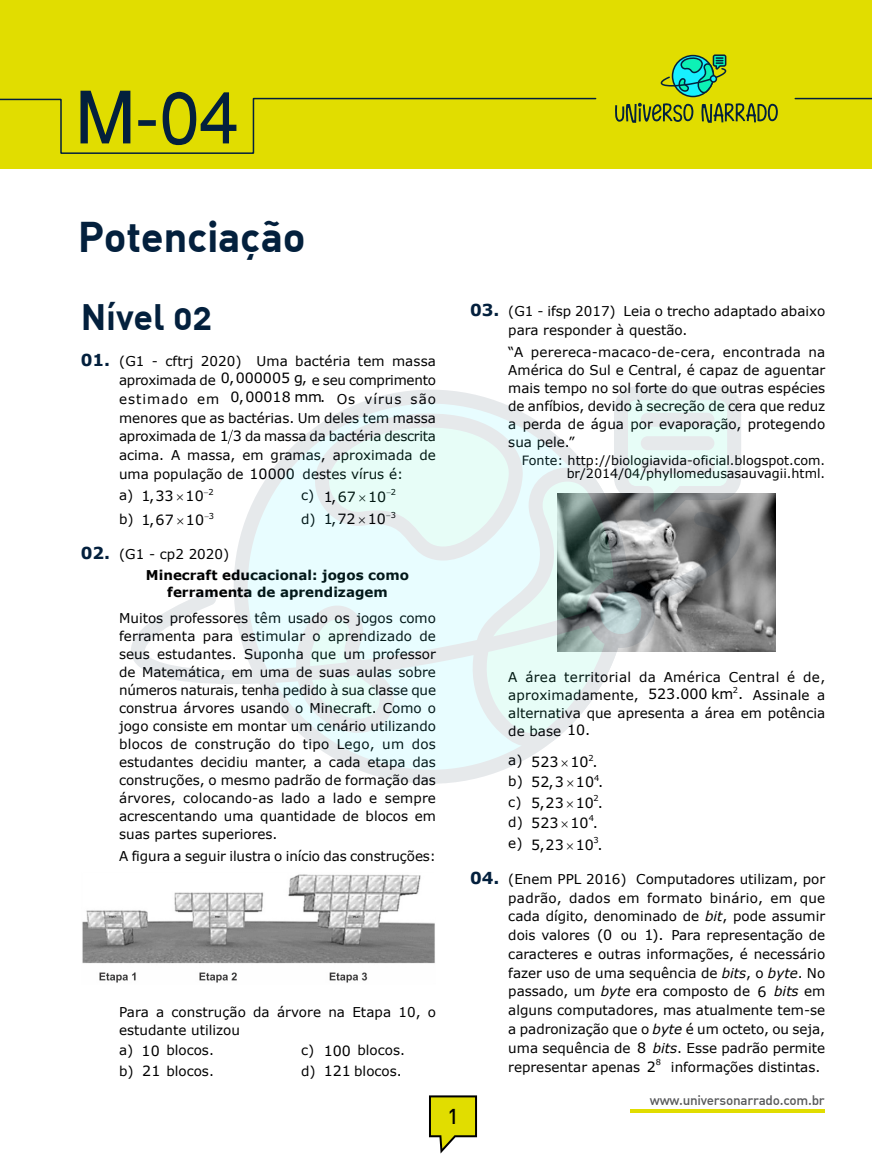
<style>
.page{position:relative;width:872px;height:1170px;background:#fff}
.page>*{position:absolute;margin:0;border:0;box-sizing:border-box;transform-origin:0 0}
.t1{font:72px "Helvetica";color:#03203d}
.Tópico_Matéria2{font:700 42px "DIN Alternate";letter-spacing:-.01em;color:#03203d}
.Tópico_Matéria_gabar{font:700 36px "DIN Alternate";letter-spacing:-.01em;color:#03203d}
.t2{font:500 21px "DIN";color:#000}
.t3{font:14.25px "Verdana";color:#000}
.Enunciado-enunciado{font:13.5px/18px "Verdana";color:#000;text-align:justify}
.Enunciado{font:13.5px/18.8px "Verdana";color:#000;text-align:justify}
.Título_de_Texto_Exer{font:700 13.5px/16.5px "Verdana";color:#000;text-align:center}
.Enunciado-enunciado-2{font:13.5px/18px "Verdana";letter-spacing:.025em;color:#000}
.Alternativa{font:13.5px "Verdana";color:#000}
.t4{font:500 13.5px "DIN Alternate";letter-spacing:-.02em;color:#58595b}
.Enunciado-2{font:13.5px "Verdana";letter-spacing:-.02em;color:#000}
.Enunciado-3{font:13.5px "Verdana";letter-spacing:.075em;color:#000}
.Fonte{font:12.75px/13.5px "Verdana";color:#000;text-align:right}
.t5{font:8.25px "Verdana";color:#000}
.s1{font-weight:700;font-size:16.5px;color:#03203d}
.s2{font-size:14.25px}
.s3{font-style:italic}
</style>
<div class="page">
<svg style="left:228px;top:429px;width:5px;height:15px"></svg>
<img style="left:82px;top:874px;width:353px;height:109px">
<img style="left:741px;top:493px;width:34px;height:158px">
<svg style="left:429px;top:1095px;width:48px;height:58px"></svg>
<hr style="left:629px;top:1109px;width:195px;height:3px;background:#e1dd00">
<div style="left:0;top:0;width:872px;height:168px;background:#e1dd00"></div>
<hr style="left:795px;top:98px;width:77px;height:1px;background:#03203d">
<svg style="left:660px;top:54px;width:66px;height:43px"></svg>
<svg style="left:615px;top:103px;width:78px;height:20px"></svg>
<svg style="left:701px;top:103px;width:77px;height:20px"></svg>
<svg style="left:0;top:97px;width:597px;height:57px"></svg>
<svg style="left:249px;top:390px;width:335px;height:393px"></svg>
<svg style="left:293px;top:684px;width:101px;height:48px;background:#e6f4f3"></svg>
<svg style="left:464px;top:464px;width:150px;height:283px"></svg>
<svg style="left:614px;top:386px;width:127px;height:125px;background:#d2dddb"></svg>
<div style="left:640px;top:459px;width:74px;height:14px;background:#e6e9eb;border-radius:7px"></div>
<div style="left:640px;top:436px;width:74px;height:14px;background:#e6e9eb;border-radius:7px"></div>
<div style="left:640px;top:412px;width:74px;height:14px;background:#e6e9eb;border-radius:7px"></div>
<svg style="left:131px;top:511px;width:610px;height:173px"></svg>
<svg style="left:583px;top:576px;width:75px;height:72px;background:#8d9697"></svg>
<svg style="left:177px;top:518px;width:6px;height:6px"></svg>
<svg style="left:314px;top:411px;width:209px;height:154px;background:#e7f7f6"></svg>
<svg style="left:562px;top:760px;width:6px;height:6px"></svg>
<svg style="left:567px;top:780px;width:6px;height:3px"></svg>
<h1 class="t1" style="left:75px;top:74px;width:165px">M-04</h1>
<p class="Tópico_Matéria2" style="left:78px;top:209px;width:229px">Potenciação</p>
<p class="Tópico_Matéria_gabar" style="left:81px;top:294px;width:133px">Nível 02</p>
<p class="Enunciado" style="left:119px;top:352px;width:318px;text-indent:-38px"><span class="s1">01.</span> (G1 - cftrj 2020) Uma bactéria tem massa aproximada de</p>
<p class="t3" style="left:221px;top:368px;width:87px">0,000005 g,</p>
<p class="Enunciado-2" style="left:312px;top:371px;width:126px">e seu comprimento</p>
<p class="Enunciado-3" style="left:119px;top:389px;width:102px">estimado em</p>
<p class="t3" style="left:231px;top:387px;width:96px">0,00018 mm.</p>
<p class="Enunciado" style="left:119px;top:389px;width:318px;text-indent:217px">Os vírus são menores que as bactérias. Um deles tem massa aproximada de <span class="s2">1 3</span> da massa da bactéria descrita acima. A massa, em gramas, aproximada de uma população de <span class="s2">10000</span></p>
<p class="Enunciado" style="left:302px;top:464px;width:102px">destes vírus é:</p>
<p class="Alternativa" style="left:119px;top:485px;width:16px">a)</p>
<p class="t3" style="left:142px;top:486px;width:74px">133 10 <sup>2</sup></p>
<p class="t3" style="left:149px;top:486px;width:7px">,</p>
<p class="Alternativa" style="left:119px;top:509px;width:16px">b)</p>
<p class="t3" style="left:142px;top:510px;width:74px">167 10 <sup>3</sup></p>
<p class="t3" style="left:149px;top:510px;width:7px">,</p>
<p class="Alternativa" style="left:301px;top:485px;width:15px">c)</p>
<p class="t3" style="left:324px;top:486px;width:74px">167 10 <sup>2</sup></p>
<p class="t3" style="left:331px;top:486px;width:7px">,</p>
<p class="Alternativa" style="left:301px;top:509px;width:16px">d)</p>
<p class="t3" style="left:324px;top:509px;width:74px">172 10 <sup>3</sup></p>
<p class="t3" style="left:331px;top:509px;width:7px">,</p>
<p class="Enunciado" style="left:81px;top:545px;width:150px"><span class="s1">02.</span> (G1 - cp2 2020)</p>
<p class="Título_de_Texto_Exer" style="left:146px;top:566px;width:265px">Minecraft educacional: jogos como ferramenta de aprendizagem</p>
<p class="Enunciado-enunciado" style="left:119px;top:609px;width:318px">Muitos professores têm usado os jogos como ferramenta para estimular o aprendizado de seus estudantes. Suponha que um professor de Matemática, em uma de suas aulas sobre números naturais, tenha pedido à sua classe que construa árvores usando o Minecraft. Como o jogo consiste em montar um cenário utilizando blocos de construção do tipo Lego, um dos estudantes decidiu manter, a cada etapa das construções, o mesmo padrão de formação das árvores, colocando-as lado a lado e sempre acrescentando uma quantidade de blocos em suas partes superiores.</p>
<p class="Enunciado-enunciado" style="left:119px;top:847px;width:318px">A figura a seguir ilustra o início das construções:</p>
<p class="Enunciado-enunciado" style="left:119px;top:1002px;width:318px">Para a construção da árvore na Etapa 10, o estudante utilizou</p>
<p class="Alternativa" style="left:119px;top:1041px;width:16px">a)</p>
<p class="t3" style="left:142px;top:1040px;width:20px">10</p>
<p class="Alternativa" style="left:166px;top:1041px;width:49px">blocos.</p>
<p class="Alternativa" style="left:119px;top:1061px;width:16px">b)</p>
<p class="Enunciado-enunciado" style="left:142px;top:1061px;width:73px"><span class="s2">21</span> blocos.</p>
<p class="Alternativa" style="left:301px;top:1041px;width:15px">c)</p>
<p class="t3" style="left:324px;top:1040px;width:29px">100</p>
<p class="Alternativa" style="left:357px;top:1041px;width:49px">blocos.</p>
<p class="Alternativa" style="left:301px;top:1061px;width:16px">d)</p>
<p class="Enunciado-enunciado" style="left:324px;top:1061px;width:80px"><span class="s2">121</span> blocos.</p>
<h3 class="t2" style="left:447px;top:1102px;width:13px">1</h3>
<p class="Enunciado" style="left:508px;top:301px;width:318px;text-indent:-38px"><span class="s1">03.</span> (G1 - ifsp 2017) Leia o trecho adaptado abaixo para responder à questão.</p>
<p class="Enunciado-enunciado" style="left:508px;top:343px;width:318px">“A perereca-macaco-de-cera, encontrada na América do Sul e Central, é capaz de aguentar mais tempo no sol forte do que outras espécies de anfíbios, devido à secreção de cera que reduz a perda de água por evaporação, protegendo sua pele.”</p>
<p class="Fonte" style="left:522px;top:453px;width:305px">Fonte: http://biologiavida-oficial.blogspot.com. br/2014/04/phyllomedusasauvagii.html.</p>
<p class="Enunciado-enunciado-2" style="left:508px;top:668px;width:318px">A área territorial da América Central é de, aproximadamente,</p>
<p class="t5" style="left:733px;top:683px;width:7px">2</p>
<p class="t3" style="left:648px;top:684px;width:97px">523 000 km .</p>
<p class="Enunciado-enunciado" style="left:508px;top:686px;width:318px;text-indent:244px">Assinale a alternativa que apresenta a área em potência de base <span class="s2">10.</span></p>
<p class="Alternativa" style="left:508px;top:750px;width:16px">a)</p>
<p class="t3" style="left:531px;top:752px;width:68px">523 10<sup>2</sup>.</p>
<p class="Alternativa" style="left:508px;top:771px;width:16px">b)</p>
<p class="t3" style="left:531px;top:772px;width:74px">52 3 10<sup>4</sup>.</p>
<p class="t3" style="left:548px;top:772px;width:7px">,</p>
<p class="Alternativa" style="left:508px;top:792px;width:15px">c)</p>
<p class="t3" style="left:531px;top:792px;width:73px">5 23 10<sup>2</sup>.</p>
<p class="t3" style="left:539px;top:792px;width:7px">,</p>
<p class="Alternativa" style="left:508px;top:813px;width:16px">d)</p>
<p class="t3" style="left:531px;top:812px;width:68px">523 10<sup>4</sup>.</p>
<p class="Alternativa" style="left:508px;top:833px;width:16px">e)</p>
<p class="t3" style="left:531px;top:834px;width:73px">5 23 10<sup>3</sup>.</p>
<p class="t3" style="left:539px;top:834px;width:7px">,</p>
<p class="Enunciado" style="left:508px;top:869px;width:318px;text-indent:-38px"><span class="s1">04.</span> (Enem PPL 2016) Computadores utilizam, por padrão, dados em formato binário, em que cada dígito, denominado de <span class="s3">bit</span>, pode assumir dois valores</p>
<p class="t3" style="left:675px;top:684px;width:7px">.</p>
<p class="t3" style="left:597px;top:925px;width:16px">(0</p>
<p class="Enunciado" style="left:621px;top:925px;width:18px">ou</p>
<p class="t3" style="left:644px;top:925px;width:21px">1).</p>
<p class="Enunciado" style="left:508px;top:925px;width:318px;text-indent:163px">Para representação de caracteres e outras informações, é necessário fazer uso de uma sequência de <span class="s3">bits</span>, o <span class="s3">byte</span>. No passado, um <span class="s3">byte</span> era composto de</p>
<p class="Enunciado" style="left:508px;top:981px;width:318px;text-indent:266px"><span class="s3">bits</span> em alguns computadores, mas atualmente tem-se a padronização que o <span class="s3">byte</span> é um octeto, ou seja,</p>
<p class="Enunciado-enunciado" style="left:508px;top:1038px;width:139px">uma sequência de <span class="s2">8</span></p>
<p class="Enunciado" style="left:653px;top:1038px;width:174px"><span class="s3">bits</span>. Esse padrão permite</p>
<p class="Enunciado" style="left:508px;top:1056px;width:133px">representar apenas</p>
<p class="t3" style="left:647px;top:1056px;width:16px">2<sup>8</sup></p>
<p class="Enunciado" style="left:671px;top:1056px;width:151px">informações distintas.</p>
<p class="t3" style="left:757px;top:981px;width:11px">6</p>
<p class="t4" style="left:650px;top:1091px;width:176px">www.universonarrado.com.br</p>
</div>
